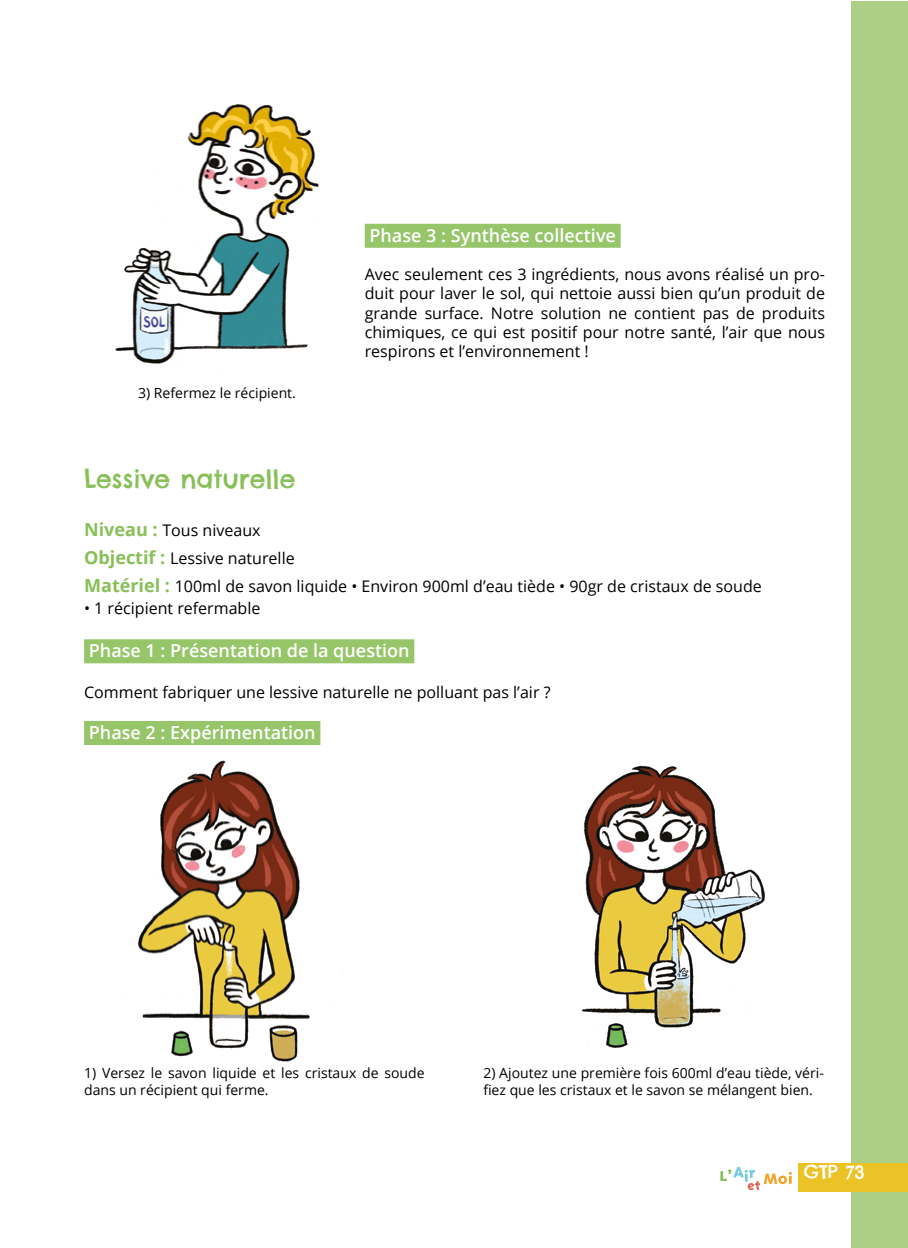
<style>
.page{position:relative;width:908px;height:1248px;background:#fff}
.page>*{position:absolute;margin:0;border:0;box-sizing:border-box;transform-origin:0 0}
.t1{font:25px "Chelsea Market";color:#87bf58}
.t2{font:600 18px "Open Sans";color:#fff}
.t3{font:18px "Chelsea Market";color:#fff}
.t4{font:16px/19.2px "Open Sans";color:#000;text-align:justify}
.t5{font:14px/16.8px "Open Sans";color:#000}
.s1{font-weight:700;font-size:18px;color:#87bf58}
</style>
<div class="page">
<div style="left:850px;top:2px;width:57px;height:1245px;background:#aacf85"></div>
<div style="left:798px;top:1162px;width:109px;height:29px;background:#ebc327"></div>
<svg style="left:720px;top:1167px;width:71px;height:22px"></svg>
<img style="left:115px;top:104px;width:204px;height:260px">
<div style="left:364px;top:224px;width:256px;height:24px;background:#96c56a"></div>
<div style="left:84px;top:639px;width:330px;height:24px;background:#96c56a"></div>
<div style="left:84px;top:721px;width:236px;height:24px;background:#96c56a"></div>
<img style="left:138px;top:760px;width:172px;height:302px">
<img style="left:581px;top:765px;width:184px;height:283px">
<p class="t5" style="left:138px;top:384px;width:159px">3) Refermez le récipient.</p>
<p class="t2" style="left:369px;top:223px;width:248px">Phase 3 : Synthèse collective</p>
<p class="t4" style="left:364px;top:264px;width:461px">Avec seulement ces 3 ingrédients, nous avons réalisé un pro&shy;duit pour laver le sol, qui nettoie aussi bien qu’un produit de grande surface. Notre solution ne contient pas de produits chimiques, ce qui est positif pour notre santé, l’air que nous respirons et l’environnement !</p>
<p class="t1" style="left:84px;top:463px;width:213px">Lessive naturelle</p>
<p class="t4" style="left:84px;top:520px;width:178px"><span class="s1">Niveau :</span> Tous niveaux</p>
<p class="t4" style="left:84px;top:548px;width:212px"><span class="s1">Objectif :</span> Lessive naturelle</p>
<p class="t4" style="left:84px;top:576px;width:679px"><span class="s1">Matériel :</span> 100ml de savon liquide • Environ 900ml d’eau tiède • 90gr de cristaux de soude</p>
<p class="t4" style="left:84px;top:598px;width:178px">• 1 récipient refermable</p>
<p class="t2" style="left:89px;top:638px;width:322px">Phase 1 : Présentation de la question</p>
<p class="t4" style="left:84px;top:682px;width:467px">Comment fabriquer une lessive naturelle ne polluant pas l’air ?</p>
<p class="t2" style="left:89px;top:720px;width:228px">Phase 2 : Expérimentation</p>
<p class="t5" style="left:84px;top:1063px;width:342px">1) Versez le savon liquide et les cristaux de soude dans un récipient qui ferme.</p>
<p class="t5" style="left:483px;top:1063px;width:342px">2) Ajoutez une première fois 600ml d’eau tiède, véri&shy;fiez que les cristaux et le savon se mélangent bien.</p>
<p class="t3" style="left:803px;top:1160px;width:62px">GTP 73</p>
</div>
